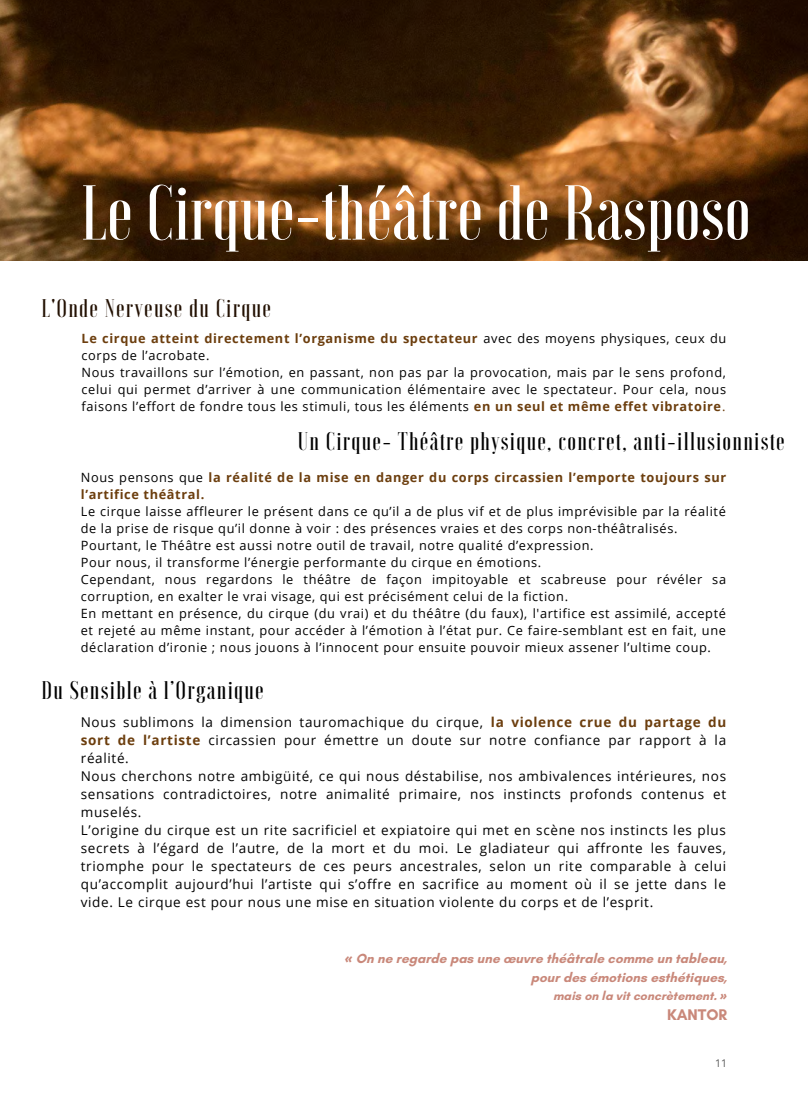
<style>
.page{position:relative;width:808px;height:1106px;background:#fff}
.page>*{position:absolute;margin:0;border:0;box-sizing:border-box;transform-origin:0 0}
.t1{font:500 77.55px "Voga";color:#fff}
.t2{font:500 25.5px "Voga";letter-spacing:.05em;color:#000}
.t3{font:500 25.5px "Voga";letter-spacing:.05em;color:#221002}
.t4{font:700 15.75px "Glacial Indifference";color:#c9887a}
.t5{font:13.5px/18px "Open Sans";letter-spacing:.05em;color:#000}
.t6{font:700 13.5px/18.8px "Glacial Indifference";color:#c9887a;text-align:right}
.t7{font:12.75px/17px "Open Sans";letter-spacing:.05em;color:#000}
.t8{font:700 12.75px/17px "Open Sans";letter-spacing:.05em;color:#6c3e0e}
.t9{font:700 12.45px "Glacial Indifference";color:#c9887a}
.t10{font:300 10.5px "Open Sans";color:#000}
.s1{font-weight:700;color:#6c3e0e}
.s2{color:#6c3e0e}
.s3{font-weight:400;color:#000}
.s4{font-family:"Noto Sans";font-style:italic}
</style>
<div class="page">
<img style="left:0;top:0;width:808px;height:260px">
<h1 class="t1" style="left:81px;top:174px;width:671px">Le Cirque-théâtre de Rasposo</h1>
<h2 class="t3" style="left:42px;top:296px;width:231px">L'Onde Nerveuse du Cirque</h2>
<p class="t7" style="left:82px;top:329px;width:646px"><span class="s1">Le cirque atteint directement l’organisme du spectateur</span> avec des moyens physiques, ceux du corps de l’acrobate.<br>Nous travaillons sur l’émotion, en passant, non pas par la provocation, mais par le sens profond, celui qui permet d’arriver à une communication élémentaire avec le spectateur. Pour cela, nous faisons l’effort de fondre tous les stimuli, tous les éléments <span class="s1">en un seul et même effet vibratoire</span><span class="s2">.</span></p>
<h2 class="t2" style="left:298px;top:429px;width:488px">Un Cirque- Théâtre physique, concret, anti-illusionniste</h2>
<p class="t8" style="left:81px;top:468px;width:647px"><span class="s3">Nous pensons que</span> la réalité de la mise en danger du corps circassien l’emporte toujours sur l’artifice théâtral.</p>
<p class="t7" style="left:81px;top:502px;width:647px">Le cirque laisse affleurer le présent dans ce qu’il a de plus vif et de plus imprévisible par la réalité de la prise de risque qu’il donne à voir : des présences vraies et des corps non-théâtralisés.<br>Pourtant, le Théâtre est aussi notre outil de travail, notre qualité d’expression.<br>Pour nous, il transforme l’énergie performante du cirque en émotions.<br>Cependant, nous regardons le théâtre de façon impitoyable et scabreuse pour révéler sa corruption, en exalter le vrai visage, qui est précisément celui de la fiction.<br>En mettant en présence, du cirque (du vrai) et du théâtre (du faux), l'artifice est assimilé, accepté et rejeté au même instant, pour accéder à l’émotion à l’état pur. Ce faire-semblant est en fait, une déclaration d’ironie ; nous jouons à l’innocent pour ensuite pouvoir mieux assener l’ultime coup.</p>
<h2 class="t2" style="left:42px;top:677px;width:224px">Du Sensible à l’Organique</h2>
<p class="t5" style="left:81px;top:712px;width:647px">Nous sublimons la dimension tauromachique du cirque, <span class="s1">la violence crue du partage du sort de l’artiste</span> circassien pour émettre un doute sur notre confiance par rapport à la réalité.<br>Nous cherchons notre ambigüité, ce qui nous déstabilise, nos ambivalences intérieures, nos sensations contradictoires, notre animalité primaire, nos instincts profonds contenus et muselés.<br>L’origine du cirque est un rite sacrificiel et expiatoire qui met en scène nos instincts les plus secrets à l’égard de l’autre, de la mort et du moi. Le gladiateur qui affronte les fauves, triomphe pour le spectateurs de ces peurs ancestrales, selon un rite comparable à celui qu’accomplit aujourd’hui l’artiste qui s’offre en sacrifice au moment où il se jette dans le vide. Le cirque est pour nous une mise en situation violente du corps et de l’esprit.</p>
<p class="t6" style="left:345px;top:949px;width:384px"><span class="s4">«</span> On ne regarde pas une œuvre théâtrale comme un tableau, pour des émotions esthétiques,</p>
<p class="t9" style="left:553px;top:988px;width:176px">mais on la vit concrètement. <span class="s4">»</span></p>
<p class="t4" style="left:667px;top:1005px;width:62px">KANTOR</p>
<p class="t10" style="left:715px;top:1056px;width:13px">11</p>
</div>
